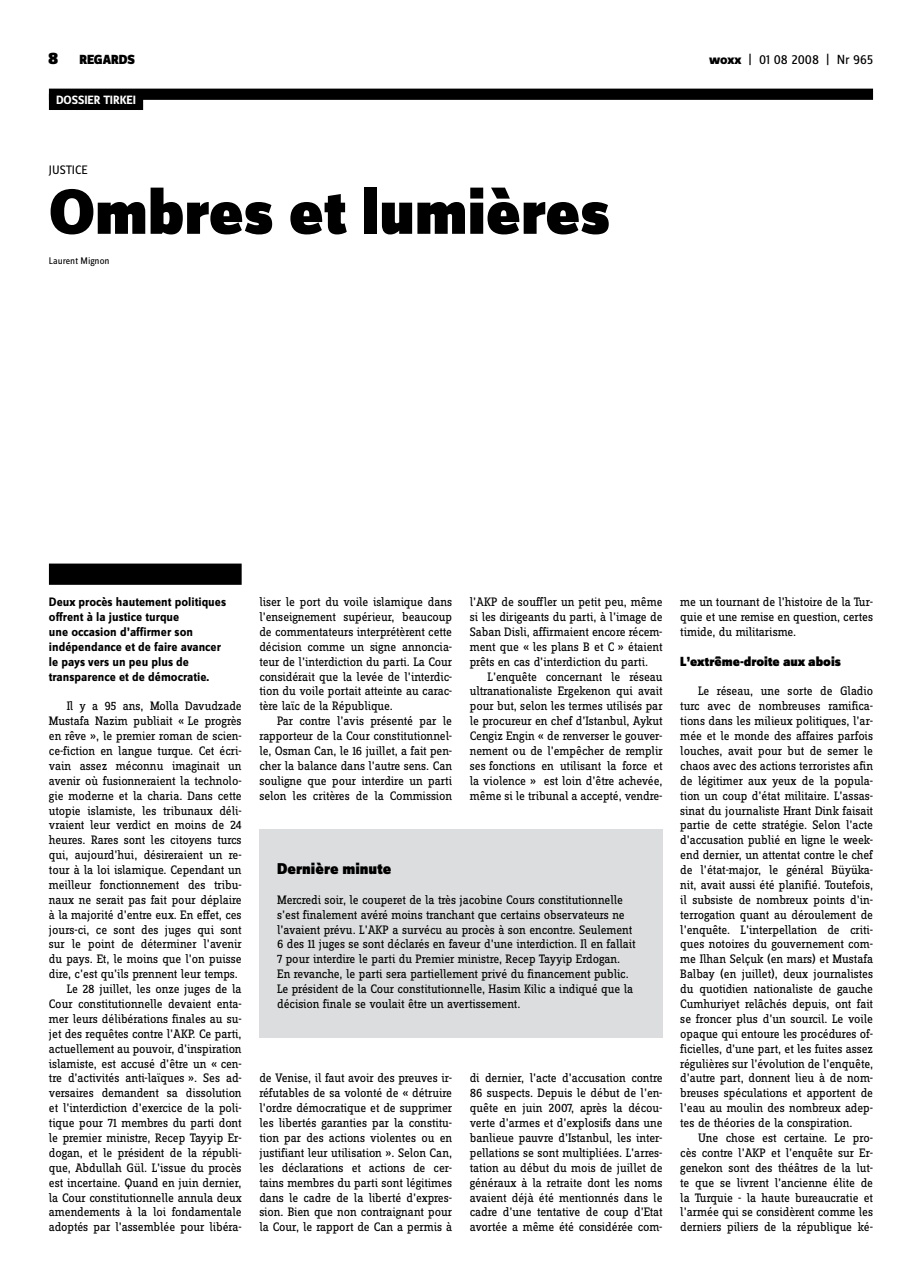
<style>
.page{position:relative;width:922px;height:1276px;background:#fff}
.page>*{position:absolute;margin:0;border:0;box-sizing:border-box;transform-origin:0 0}
.t1{font:900 66.25px "Zine Sans Dis";color:#000}
.t2{font:900 16.25px "Zine Sans Dis";color:#000}
.t3{font:900 13.75px "Zine Sans Dis";color:#000}
.t4{font:13.75px "Zine Sans Dis";color:#000}
.t5{font:12.75px/14.9px "Zine Slab Dis";letter-spacing:-.01em;color:#000;text-align:justify}
.t6{font:700 12.75px/14.9px "Zine Sans Dis";color:#000}
.t7{font:12.75px "Zine Sans Dis";letter-spacing:-.005em;color:#000}
.t8{font:700 12.5px "Zine Sans Dis";color:#fff}
.t9{font:10px "Zine Sans Dis";color:#000}
.s1{font-weight:800}
</style>
<div class="page">
<div style="left:49px;top:89px;width:823px;height:11px;background:#000"></div>
<div style="left:49px;top:94px;width:94px;height:16px;background:#000"></div>
<div style="left:49px;top:563px;width:192px;height:22px;background:#000"></div>
<div style="left:259px;top:829px;width:403px;height:208px;background:#dcddde"></div>
<p class="t3" style="left:79px;top:53px;width:57px">REGARDS</p>
<p class="t4" style="left:709px;top:53px;width:165px"><span class="s1">woxx</span> | 01 08 2008 | Nr 965</p>
<p class="t8" style="left:56px;top:93px;width:81px">DOSSIER TIRKEI</p>
<p class="t7" style="left:49px;top:163px;width:40px">JUSTICE</p>
<h1 class="t1" style="left:49px;top:177px;width:562px">Ombres et lumières</h1>
<p class="t9" style="left:49px;top:255px;width:62px">Laurent Mignon</p>
<p class="t6" style="left:49px;top:595px;width:179px">Deux procès hautement politiques offrent à la justice turque<br>une occasion d’affirmer son indépendance et de faire avancer le pays vers un peu plus de transparence et de démocratie.</p>
<p class="t5" style="left:49px;top:699px;width:194px;text-align:right">Il y a 95 ans, Molla Davudzade Mustafa Nazim publiait « Le progrès en rêve », le premier roman de scien&shy;ce-fiction en langue turque. Cet écri&shy;vain assez méconnu imaginait un avenir où fusionneraient la technolo&shy;gie moderne et la charia. Dans cette utopie islamiste, les tribunaux déli&shy;vraient leur verdict en moins de 24 heures. Rares sont les citoyens turcs qui, aujourd’hui, désireraient un re&shy;tour à la loi islamique. Cependant un meilleur fonctionnement des tribu&shy;naux ne serait pas fait pour déplaire à la majorité d’entre eux. En effet, ces jours-ci, ce sont des juges qui sont sur le point de déterminer l’avenir du pays. Et, le moins que l’on puisse dire, c’est qu’ils prennent leur temps.<br>Le 28 juillet, les onze juges de la Cour constitutionnelle devaient enta&shy;mer leurs délibérations finales au su&shy;jet des requêtes contre l’AKP. Ce parti, actuellement au pouvoir, d’inspiration islamiste, est accusé d’être un « cen&shy;tre d’activités anti-laïques ». Ses ad&shy;versaires demandent sa dissolution et l’interdiction d’exercice de la poli&shy;tique pour 71 membres du parti dont le premier ministre, Recep Tayyip Er&shy;dogan, et le président de la républi&shy;que, Abdullah Gül. L’issue du procès est incertaine. Quand en juin dernier, la Cour constitutionnelle annula deux amendements à la loi fondamentale adoptés par l’assemblée pour libéra-</p>
<p class="t5" style="left:259px;top:595px;width:194px">liser le port du voile islamique dans l’enseignement supérieur, beaucoup de commentateurs interprétèrent cette décision comme un signe annoncia&shy;teur de l’interdiction du parti. La Cour considérait que la levée de l’interdic&shy;tion du voile portait atteinte au carac&shy;tère laïc de la République.</p>
<p class="t5" style="left:259px;top:714px;width:194px;text-indent:18px">Par contre l’avis présenté par le rapporteur de la Cour constitutionnel&shy;le, Osman Can, le 16 juillet, a fait pen&shy;cher la balance dans l’autre sens. Can souligne que pour interdire un parti selon les critères de la Commission</p>
<p class="t5" style="left:469px;top:595px;width:194px">l’AKP de souffler un petit peu, même si les dirigeants du parti, à l’image de Saban Disli, affirmaient encore récem&shy;ment que « les plans B et C » étaient prêts en cas d’interdiction du parti.</p>
<p class="t5" style="left:469px;top:669px;width:194px;text-indent:18px">L’enquête concernant le réseau ultranationaliste Ergekenon qui avait pour but, selon les termes utilisés par le procureur en chef d’Istanbul, Aykut Cengiz Engin « de renverser le gouver&shy;nement ou de l’empêcher de remplir ses fonctions en utilisant la force et la violence » est loin d’être achevée, même si le tribunal a accepté, vendre-</p>
<p class="t2" style="left:277px;top:860px;width:116px">Dernière minute</p>
<p class="t5" style="left:277px;top:893px;width:360px;text-align:left">Mercredi soir, le couperet de la très jacobine Cours constitutionnelle s’est finalement avéré moins tranchant que certains observateurs ne l’avaient prévu. L’AKP a survécu au procès à son encontre. Seulement 6 des 11 juges se sont déclarés en faveur d’une interdiction. Il en fallait 7 pour interdire le parti du Premier ministre, Recep Tayyip Erdogan.<br>En revanche, le parti sera partiellement privé du financement public.<br>Le président de la Cour constitutionnelle, Hasim Kilic a indiqué que la décision finale se voulait être un avertissement.</p>
<p class="t5" style="left:259px;top:1071px;width:194px">de Venise, il faut avoir des preuves ir&shy;réfutables de sa volonté de « détruire l’ordre démocratique et de supprimer les libertés garanties par la constitu&shy;tion par des actions violentes ou en justifiant leur utilisation ». Selon Can, les déclarations et actions de cer&shy;tains membres du parti sont légitimes dans le cadre de la liberté d’expres&shy;sion. Bien que non contraignant pour la Cour, le rapport de Can a permis à</p>
<p class="t5" style="left:469px;top:1071px;width:194px">di dernier, l’acte d’accusation contre 86 suspects. Depuis le début de l’en&shy;quête en juin 2007, après la décou&shy;verte d’armes et d’explosifs dans une banlieue pauvre d’Istanbul, les inter&shy;pellations se sont multipliées. L’arres&shy;tation au début du mois de juillet de généraux à la retraite dont les noms avaient déjà été mentionnés dans le cadre d’une tentative de coup d’Etat avortée a même été considérée com-</p>
<p class="t5" style="left:680px;top:595px;width:194px">me un tournant de l’histoire de la Tur&shy;quie et une remise en question, certes timide, du militarisme.</p>
<p class="t3" style="left:680px;top:654px;width:162px">L’extrême-droite aux abois</p>
<p class="t5" style="left:680px;top:684px;width:194px;text-indent:18px">Le réseau, une sorte de Gladio turc avec de nombreuses ramifica&shy;tions dans les milieux politiques, l’ar&shy;mée et le monde des affaires parfois louches, avait pour but de semer le chaos avec des actions terroristes afin de légitimer aux yeux de la popula&shy;tion un coup d’état militaire. L’assas&shy;sinat du journaliste Hrant Dink faisait partie de cette stratégie. Selon l’acte d’accusation publié en ligne le week&shy;end dernier, un attentat contre le chef de l’état-major, le général Büyüka&shy;nit, avait aussi été planifié. Toutefois, il subsiste de nombreux points d’in&shy;terrogation quant au déroulement de l’enquête. L’interpellation de criti&shy;ques notoires du gouvernement com&shy;me Ilhan Selçuk (en mars) et Mustafa Balbay (en juillet), deux journalistes du quotidien nationaliste de gauche Cumhuriyet relâchés depuis, ont fait se froncer plus d’un sourcil. Le voile opaque qui entoure les procédures of&shy;ficielles, d’une part, et les fuites assez régulières sur l’évolution de l’enquête, d’autre part, donnent lieu à de nom&shy;breuses spéculations et apportent de l’eau au moulin des nombreux adep&shy;tes de théories de la conspiration.</p>
<p class="t5" style="left:680px;top:1131px;width:194px;text-indent:18px">Une chose est certaine. Le pro&shy;cès contre l’AKP et l’enquête sur Er&shy;genekon sont des théâtres de la lut&shy;te que se livrent l’ancienne élite de la Turquie - la haute bureaucratie et l’armée qui se considèrent comme les derniers piliers de la république ké-</p>
</div>
